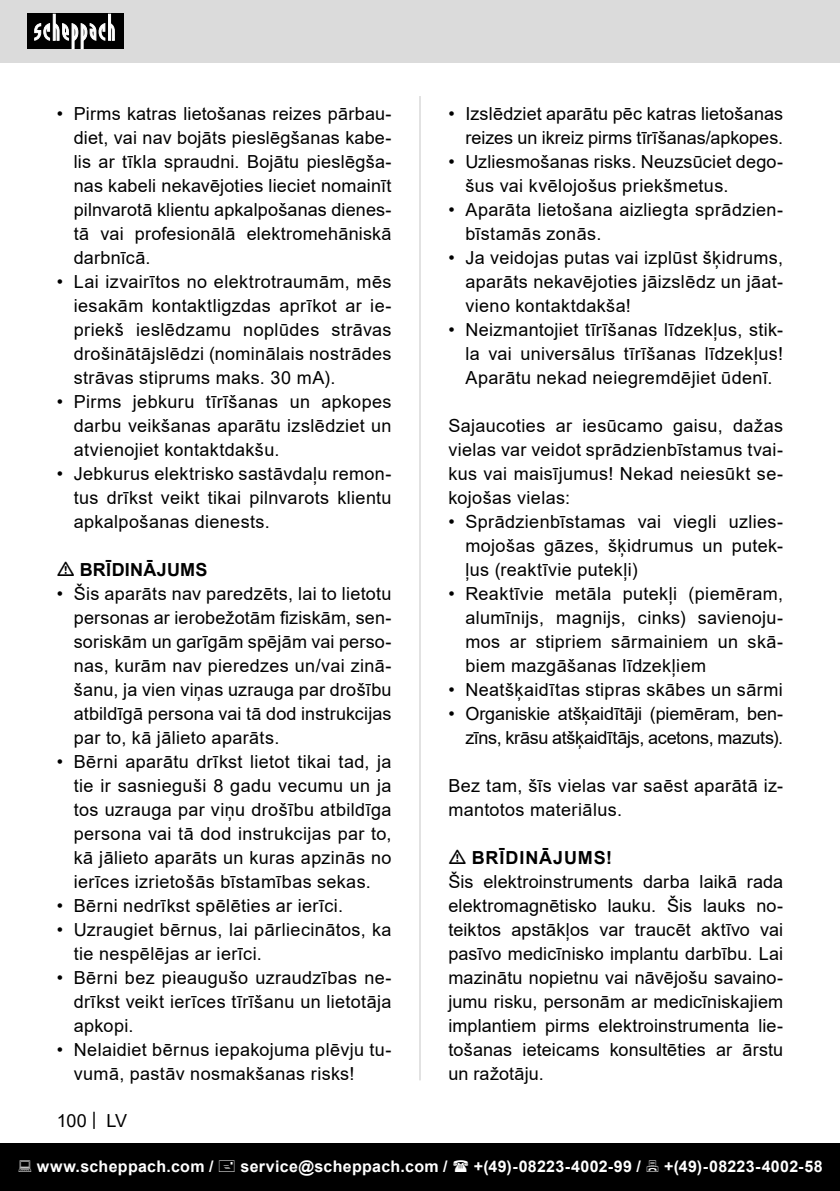
<style>
.page{position:relative;width:840px;height:1191px;background:#fff}
.page>*{position:absolute;margin:0;border:0;box-sizing:border-box;transform-origin:0 0}
.t1{font:18px/24px "Arial";letter-spacing:.02em;color:#000;text-align:justify}
.t2{font:18px/24px "Arial";letter-spacing:-.01em;color:#000;text-align:right}
.t3{font:700 18px "Arial";letter-spacing:.035em;color:#000}
.t4{font:700 18px "Arial";letter-spacing:.015em;color:#000}
.t5{font:700 16px "Arial";letter-spacing:.02em;color:#fff}
</style>
<div class="page">
<div style="left:0;top:0;width:839px;height:63px;background:#dbdbdb"></div>
<div style="left:0;top:1143px;width:839px;height:48px;background:#000"></div>
<div style="left:27px;top:14px;width:96px;height:35px;background:#000"></div>
<svg style="left:34px;top:14px;width:81px;height:35px"></svg>
<hr style="left:419px;top:96px;width:1px;height:984px;background:#c7c7c7">
<p class="t1" style="left:74px;top:102px;width:319px;text-indent:-17px">• Pirms katras lietošanas reizes pārbau&shy;diet, vai nav bojāts pieslēgšanas kabe&shy;lis ar tīkla spraudni. Bojātu pieslēgša&shy;nas kabeli nekavējoties lieciet nomainīt pilnvarotā klientu apkalpošanas dienes&shy;tā vai profesionālā elektromehāniskā darbnīcā.</p>
<p class="t1" style="left:74px;top:270px;width:319px;text-indent:-17px">• Lai izvairītos no elektrotraumām, mēs iesakām kontaktligzdas aprīkot ar ie&shy;priekš ieslēdzamu noplūdes strāvas drošinātājslēdzi (nominālais nostrādes strāvas stiprums maks. 30 mA).</p>
<p class="t1" style="left:74px;top:390px;width:319px;text-indent:-17px">• Pirms jebkuru tīrīšanas un apkopes darbu veikšanas aparātu izslēdziet un atvienojiet kontaktdakšu.</p>
<p class="t1" style="left:74px;top:462px;width:319px;text-indent:-17px">• Jebkurus elektrisko sastāvdaļu remon&shy;tus drīkst veikt tikai pilnvarots klientu apkalpošanas dienests.</p>
<p class="t4" style="left:80px;top:557px;width:129px">BRĪDINĀJUMS</p>
<p class="t1" style="left:74px;top:582px;width:319px;text-indent:-17px">• Šis aparāts nav paredzēts, lai to lietotu personas ar ierobežotām fiziskām, sen&shy;soriskām un garīgām spējām vai perso&shy;nas, kurām nav pieredzes un/vai zinā&shy;šanu, ja vien viņas uzrauga par drošību atbildīgā persona vai tā dod instrukcijas par to, kā jālieto aparāts.</p>
<p class="t1" style="left:74px;top:750px;width:319px;text-indent:-17px">• Bērni aparātu drīkst lietot tikai tad, ja tie ir sasnieguši 8 gadu vecumu un ja tos uzrauga par viņu drošību atbildīga persona vai tā dod instrukcijas par to, kā jālieto aparāts un kuras apzinās no ierīces izrietošās bīstamības sekas.</p>
<p class="t1" style="left:57px;top:894px;width:288px">• Bērni nedrīkst spēlēties ar ierīci.</p>
<p class="t1" style="left:74px;top:918px;width:319px;text-indent:-17px">• Uzraugiet bērnus, lai pārliecinātos, ka tie nespēlējas ar ierīci.</p>
<p class="t1" style="left:74px;top:966px;width:319px;text-indent:-17px">• Bērni bez pieaugušo uzraudzības ne&shy;drīkst veikt ierīces tīrīšanu un lietotāja apkopi.</p>
<p class="t1" style="left:74px;top:1038px;width:319px;text-indent:-17px">• Nelaidiet bērnus iepakojuma plēvju tu&shy;vumā, pastāv nosmakšanas risks!</p>
<p class="t1" style="left:57px;top:1108px;width:72px">100 | LV</p>
<p class="t1" style="left:448px;top:102px;width:336px;text-align:right">• Izslēdziet aparātu pēc katras lietošanas reizes un ikreiz pirms tīrīšanas/apkopes.</p>
<p class="t1" style="left:465px;top:150px;width:319px;text-indent:-17px">• Uzliesmošanas risks. Neuzsūciet dego&shy;šus vai kvēlojošus priekšmetus.</p>
<p class="t1" style="left:465px;top:198px;width:319px;text-indent:-17px">• Aparāta lietošana aizliegta sprādzien&shy;bīstamās zonās.</p>
<p class="t1" style="left:465px;top:246px;width:319px;text-indent:-17px">• Ja veidojas putas vai izplūst šķidrums, aparāts nekavējoties jāizslēdz un jāat&shy;vieno kontaktdakša!</p>
<p class="t1" style="left:465px;top:318px;width:319px;text-indent:-17px">• Neizmantojiet tīrīšanas līdzekļus, stik&shy;la vai universālus tīrīšanas līdzekļus!<br>Aparātu nekad neiegremdējiet ūdenī.</p>
<p class="t1" style="left:448px;top:414px;width:336px">Sajaucoties ar iesūcamo gaisu, dažas vielas var veidot sprādzienbīstamus tvai&shy;kus vai maisījumus! Nekad neiesūkt se&shy;kojošas vielas:</p>
<p class="t1" style="left:465px;top:510px;width:319px;text-indent:-17px">• Sprādzienbīstamas vai viegli uzlies&shy;mojošas gāzes, šķidrumus un putek&shy;ļus (reaktīvie putekļi)</p>
<p class="t1" style="left:465px;top:582px;width:319px;text-indent:-17px">• Reaktīvie metāla putekļi (piemēram, alumīnijs, magnijs, cinks) savienoju&shy;mos ar stipriem sārmainiem un skā&shy;biem mazgāšanas līdzekļiem</p>
<p class="t1" style="left:448px;top:678px;width:336px">• Neatšķaidītas stipras skābes un sārmi</p>
<p class="t2" style="left:448px;top:702px;width:336px">• Organiskie atšķaidītāji (piemēram, ben&shy;zīns, krāsu atšķaidītājs, acetons, mazuts).</p>
<p class="t1" style="left:448px;top:774px;width:336px">Bez tam, šīs vielas var saēst aparātā iz&shy;mantotos materiālus.</p>
<p class="t3" style="left:471px;top:845px;width:142px">BRĪDINĀJUMS!</p>
<p class="t1" style="left:448px;top:870px;width:336px">Šis elektroinstruments darba laikā rada elektromagnētisko lauku. Šis lauks no&shy;teiktos apstākļos var traucēt aktīvo vai pasīvo medicīnisko implantu darbību. Lai mazinātu nopietnu vai nāvējošu savaino&shy;jumu risku, personām ar medicīniskajiem implantiem pirms elektroinstrumenta lie&shy;tošanas ieteicams konsultēties ar ārstu un ražotāju.</p>
<p class="t5" style="left:37px;top:1154px;width:178px">www.scheppach.com /</p>
<p class="t5" style="left:240px;top:1154px;width:208px">service@scheppach.com /</p>
<p class="t5" style="left:473px;top:1154px;width:168px">+(49)-08223-4002-99 /</p>
<p class="t5" style="left:664px;top:1154px;width:160px">+(49)-08223-4002-58</p>
</div>
